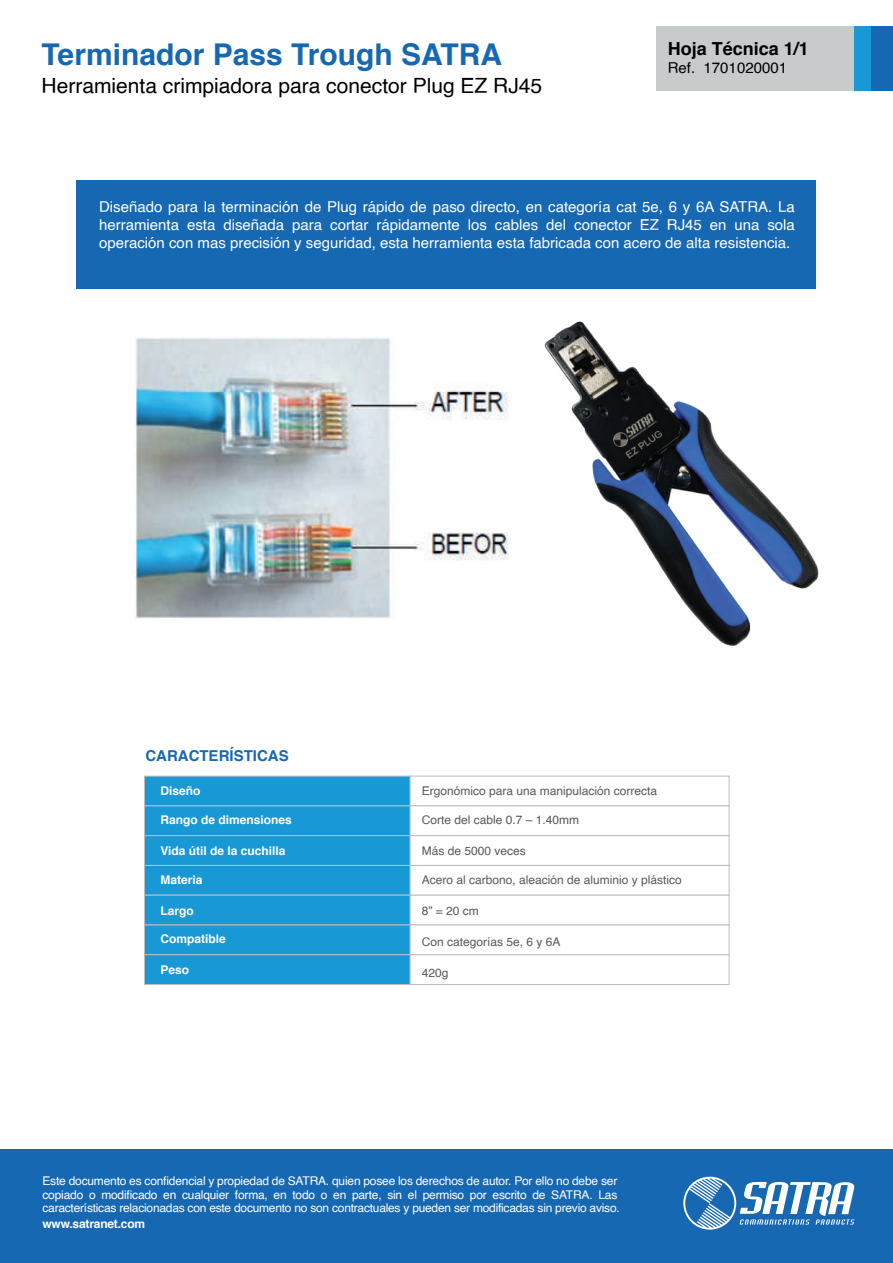
<style>
.page{position:relative;width:893px;height:1263px;background:#fff}
.page>*{position:absolute;margin:0;border:0;box-sizing:border-box;transform-origin:0 0}
.t1{font:700 30px "Helvetica";color:#1768b2}
.t2{font:21px "Helvetica";color:#000001}
.t3{font:700 18px "Helvetica";color:#000001}
.t4{font:15px/18px "Helvetica";color:#fff;text-align:justify}
.t5{font:700 15px "Helvetica";color:#1768b2}
.t6{font:15px "Helvetica";color:#000001}
.t7{font:12px/13.5px "Helvetica";letter-spacing:-.015em;color:#fff}
.t8{font:12px "Helvetica";color:#57585a}
.t9{font:700 12px "Helvetica";color:#fff}
</style>
<div class="page">
<div style="left:656px;top:26px;width:202px;height:65px;background:#c8cbcc"></div>
<div style="left:0;top:1149px;width:893px;height:114px;background:#1768b2"></div>
<div style="left:870px;top:26px;width:23px;height:65px;background:#1768b2"></div>
<div style="left:854px;top:26px;width:16px;height:65px;background:#1998d6"></div>
<svg style="left:683px;top:1176px;width:171px;height:54px"></svg>
<div style="left:77px;top:180px;width:739px;height:109px;background:#1768b2"></div>
<div style="left:144px;top:776px;width:268px;height:30px;background:#1998d6;border:1px solid #bcbdc0"></div>
<div style="left:410px;top:776px;width:319px;height:30px;background:#fff;border:1px solid #bcbdc0"></div>
<div style="left:144px;top:805px;width:268px;height:31px;background:#1998d6;border:1px solid #bcbdc0"></div>
<div style="left:410px;top:805px;width:319px;height:31px;background:#fff;border:1px solid #bcbdc0"></div>
<div style="left:144px;top:835px;width:268px;height:31px;background:#1998d6;border:1px solid #bcbdc0"></div>
<div style="left:410px;top:835px;width:319px;height:31px;background:#fff;border:1px solid #bcbdc0"></div>
<div style="left:144px;top:865px;width:268px;height:30px;background:#1998d6;border:1px solid #bcbdc0"></div>
<div style="left:410px;top:865px;width:319px;height:30px;background:#fff;border:1px solid #bcbdc0"></div>
<div style="left:144px;top:895px;width:268px;height:30px;background:#1998d6;border:1px solid #bcbdc0"></div>
<div style="left:410px;top:895px;width:319px;height:30px;background:#fff;border:1px solid #bcbdc0"></div>
<div style="left:144px;top:924px;width:268px;height:31px;background:#1998d6;border:1px solid #bcbdc0"></div>
<div style="left:410px;top:924px;width:319px;height:31px;background:#fff;border:1px solid #bcbdc0"></div>
<div style="left:144px;top:954px;width:268px;height:31px;background:#1998d6;border:1px solid #bcbdc0"></div>
<div style="left:410px;top:954px;width:319px;height:31px;background:#fff;border:1px solid #bcbdc0"></div>
<img style="left:134px;top:337px;width:375px;height:282px">
<img style="left:544px;top:321px;width:275px;height:325px">
<h1 class="t1" style="left:42px;top:30px;width:462px">Terminador Pass Trough SATRA</h1>
<h2 class="t2" style="left:42px;top:69px;width:502px">Herramienta crimpiadora para conector Plug EZ RJ45</h2>
<h3 class="t3" style="left:668px;top:34px;width:143px">Hoja Técnica 1/1</h3>
<p class="t6" style="left:668px;top:56px;width:121px">Ref. 1701020001</p>
<p class="t4" style="left:99px;top:198px;width:697px">Diseñado para la terminación de Plug rápido de paso directo, en categoría cat 5e, 6 y 6A SATRA. La herramienta esta diseñada para cortar rápidamente los cables del conector EZ RJ45 en una sola operación con mas precisión y seguridad, esta herramienta esta fabricada con acero de alta resistencia.</p>
<p class="t5" style="left:145px;top:743px;width:145px">CARACTERÍSTICAS</p>
<p class="t9" style="left:160px;top:781px;width:42px">Diseño</p>
<p class="t8" style="left:422px;top:782px;width:237px">Ergonómico para una manipulación correcta</p>
<p class="t9" style="left:160px;top:810px;width:133px">Rango de dimensiones</p>
<p class="t8" style="left:422px;top:810px;width:159px">Corte del cable 0.7 – 1.40mm</p>
<p class="t9" style="left:160px;top:841px;width:127px">Vida útil de la cuchilla</p>
<p class="t8" style="left:422px;top:841px;width:106px">Más de 5000 veces</p>
<p class="t9" style="left:160px;top:870px;width:44px">Materia</p>
<p class="t8" style="left:422px;top:870px;width:262px">Acero al carbono, aleación de aluminio y plástico</p>
<p class="t9" style="left:160px;top:900px;width:35px">Largo</p>
<p class="t8" style="left:422px;top:901px;width:59px">8” = 20 cm</p>
<p class="t9" style="left:160px;top:929px;width:67px">Compatible</p>
<p class="t8" style="left:422px;top:932px;width:140px">Con categorías 5e, 6 y 6A</p>
<p class="t9" style="left:160px;top:960px;width:30px">Peso</p>
<p class="t8" style="left:422px;top:963px;width:28px">420g</p>
<p class="t7" style="left:43px;top:1174px;width:579px">Este documento es confidencial y propiedad de SATRA. quien posee los derechos de autor. Por ello no debe ser copiado o modificado en cualquier forma, en todo o en parte, sin el permiso por escrito de SATRA. Las características relacionadas con este documento no son contractuales y pueden ser modificadas sin previo aviso.</p>
<p class="t9" style="left:43px;top:1214px;width:104px">www.satranet.com</p>
</div>
